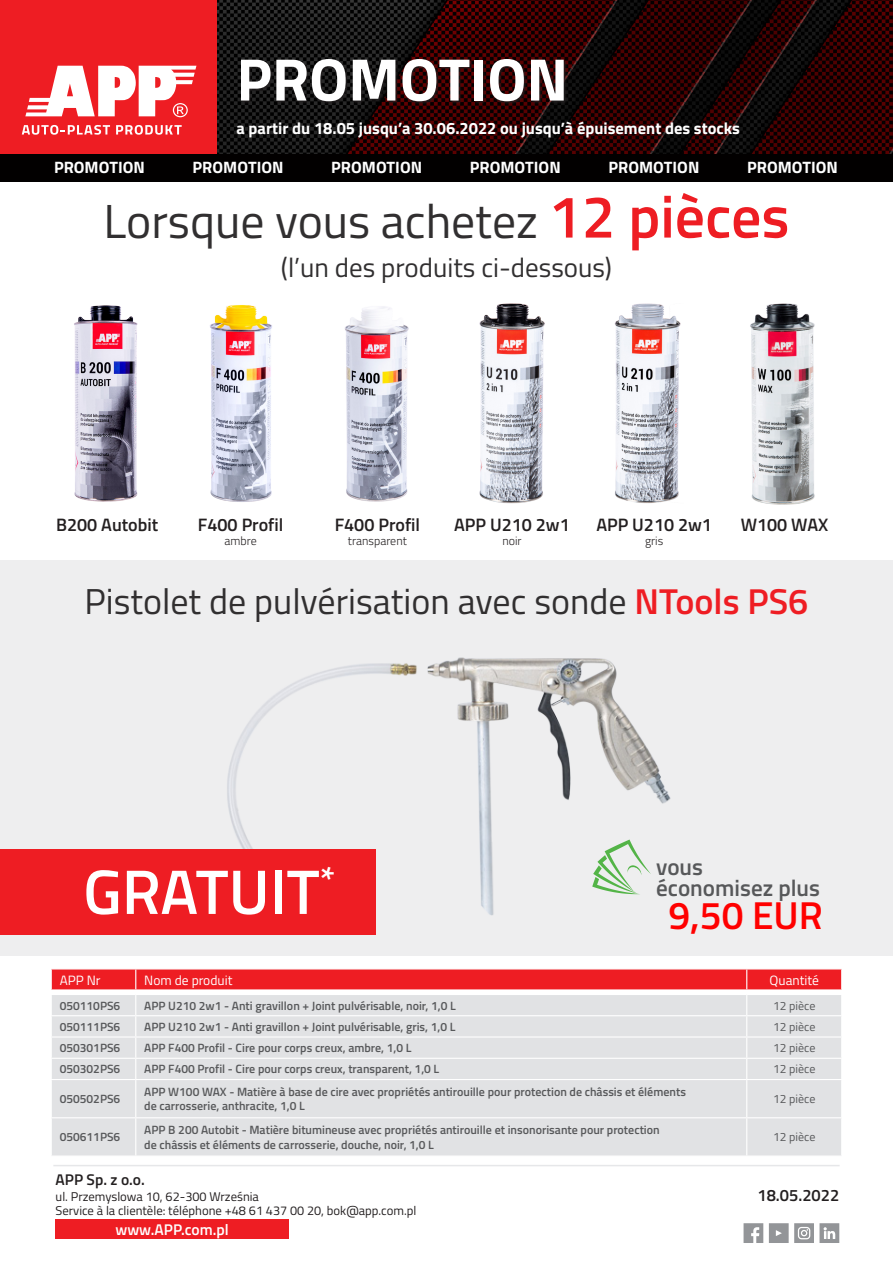
<style>
.page{position:relative;width:893px;height:1263px;background:#fff}
.page>*{position:absolute;margin:0;border:0;box-sizing:border-box;transform-origin:0 0}
.t1{font:600 63px "Titillium";color:#fff}
.t2{font:700 60px "Titillium";color:#fff}
.t3{font:47.7px "Titillium";color:#312f30}
.t4{font:600 39px "Titillium";color:#f00}
.t5{font:36px "Titillium";color:#312f30}
.t6{font:27px "Titillium";color:#312f30}
.t7{font:600 23.1px/20.9px "Titillium";color:#57585a}
.t8{font:600 18px "Titillium";color:#231f20}
.t9{font:700 16.5px "Titillium";color:#fff}
.t10{font:600 16.5px "Titillium";color:#231f20}
.t11{font:600 15.45px "Titillium";color:#fff}
.t12{font:600 15.45px "Titillium";color:#231f20}
.t13{font:13.5px "Titillium";color:#fff}
.t14{font:12.75px "Titillium";color:#231f20}
.t15{font:600 12px/14.4px "Titillium";color:#57585a}
.t16{font:12px "Titillium";color:#57585a}
.t17{font:300 12px "Titillium";color:#231f20}
.s1{font-weight:600;font-size:59.7px;color:#ee1d23}
.s2{font-weight:600;color:#ee1d23}
</style>
<div class="page">
<div style="left:0;top:560px;width:893px;height:396px;background:#eeeeef"></div>
<img style="left:227px;top:657px;width:444px;height:259px">
<hr style="left:53px;top:1165px;width:787px;height:1px;background:#e6e7e9">
<svg style="left:743px;top:1223px;width:20px;height:20px"></svg>
<svg style="left:769px;top:1223px;width:70px;height:20px"></svg>
<div style="left:52px;top:1080px;width:789px;height:75px;background:#e1e2e4"></div>
<hr style="left:136px;top:1117px;width:611px;height:1px;background:#fff">
<hr style="left:747px;top:1117px;width:95px;height:1px;background:#fff">
<hr style="left:746px;top:1080px;width:1px;height:37px;background:#fff">
<hr style="left:746px;top:1118px;width:1px;height:37px;background:#fff">
<svg style="left:51px;top:969px;width:791px;height:110px;background:#e6c1c4"></svg>
<hr style="left:135px;top:1080px;width:1px;height:37px;background:#fff">
<hr style="left:51px;top:1117px;width:85px;height:1px;background:#fff">
<hr style="left:135px;top:1118px;width:1px;height:37px;background:#fff">
<img style="left:216px;top:0;width:677px;height:154px">
<div style="left:241px;top:59px;width:326px;height:45px;background:#231f20;opacity:.75"></div>
<div style="left:0;top:154px;width:893px;height:28px;background:#020000"></div>
<div style="left:0;top:0;width:216px;height:154px;background:#ee1d23"></div>
<svg style="left:22px;top:125px;width:88px;height:10px"></svg>
<svg style="left:116px;top:125px;width:66px;height:10px"></svg>
<svg style="left:25px;top:66px;width:171px;height:51px"></svg>
<img style="left:479px;top:303px;width:66px;height:201px">
<img style="left:614px;top:303px;width:67px;height:200px">
<img style="left:210px;top:305px;width:62px;height:197px">
<img style="left:344px;top:306px;width:65px;height:196px">
<img style="left:750px;top:303px;width:65px;height:202px">
<img style="left:74px;top:305px;width:64px;height:197px">
<div style="left:0;top:849px;width:376px;height:86px;background:#ee1d23"></div>
<svg style="left:592px;top:839px;width:59px;height:55px"></svg>
<div style="left:56px;top:1219px;width:233px;height:20px;background:#ee1d23"></div>
<p class="t2" style="left:237px;top:34px;width:333px">PROMOTION</p>
<p class="t9" style="left:237px;top:115px;width:505px">a partir du 18.05 jusqu’a 30.06.2022 ou jusqu’à épuisement des stocks</p>
<p class="t9" style="left:54px;top:154px;width:92px">PROMOTION</p>
<p class="t9" style="left:193px;top:154px;width:92px">PROMOTION</p>
<p class="t9" style="left:331px;top:154px;width:92px">PROMOTION</p>
<p class="t9" style="left:470px;top:154px;width:92px">PROMOTION</p>
<p class="t9" style="left:608px;top:154px;width:92px">PROMOTION</p>
<p class="t9" style="left:747px;top:154px;width:92px">PROMOTION</p>
<p class="t3" style="left:104px;top:186px;width:687px">Lorsque vous achetez <span class="s1">12 pièces</span></p>
<p class="t6" style="left:281px;top:247px;width:333px">(l’un des produits ci-dessous)</p>
<p class="t8" style="left:56px;top:511px;width:104px">B200 Autobit</p>
<p class="t8" style="left:198px;top:511px;width:87px">F400 Profil</p>
<p class="t17" style="left:225px;top:532px;width:34px">ambre</p>
<p class="t8" style="left:335px;top:511px;width:87px">F400 Profil</p>
<p class="t17" style="left:348px;top:532px;width:60px">transparent</p>
<p class="t8" style="left:454px;top:511px;width:117px">APP U210 2w1</p>
<p class="t17" style="left:502px;top:532px;width:21px">noir</p>
<p class="t8" style="left:596px;top:511px;width:117px">APP U210 2w1</p>
<p class="t17" style="left:645px;top:532px;width:20px">gris</p>
<p class="t8" style="left:741px;top:511px;width:89px">W100 WAX</p>
<p class="t5" style="left:85px;top:575px;width:725px">Pistolet de pulvérisation avec sonde <span class="s2">NTools PS6</span></p>
<p class="t1" style="left:83px;top:844px;width:253px">GRATUIT<sup>*</sup></p>
<p class="t7" style="left:656px;top:855px;width:165px">vous économisez plus</p>
<p class="t4" style="left:668px;top:886px;width:156px">9,50 EUR</p>
<p class="t13" style="left:60px;top:970px;width:42px">APP Nr</p>
<p class="t13" style="left:144px;top:970px;width:90px">Nom de produit</p>
<p class="t13" style="left:770px;top:970px;width:51px">Quantité</p>
<p class="t15" style="left:60px;top:997px;width:62px">050110PS6</p>
<p class="t15" style="left:144px;top:997px;width:313px">APP U210 2w1 - Anti gravillon + Joint pulvérisable, noir, 1,0 L</p>
<p class="t16" style="left:773px;top:997px;width:44px">12 pièce</p>
<p class="t15" style="left:60px;top:1019px;width:62px">050111PS6</p>
<p class="t15" style="left:144px;top:1019px;width:313px">APP U210 2w1 - Anti gravillon + Joint pulvérisable, gris, 1,0 L</p>
<p class="t16" style="left:773px;top:1018px;width:44px">12 pièce</p>
<p class="t15" style="left:60px;top:1040px;width:62px">050301PS6</p>
<p class="t15" style="left:144px;top:1040px;width:269px">APP F400 Profil - Cire pour corps creux, ambre, 1,0 L</p>
<p class="t16" style="left:773px;top:1039px;width:44px">12 pièce</p>
<p class="t15" style="left:60px;top:1061px;width:62px">050302PS6</p>
<p class="t15" style="left:144px;top:1061px;width:297px">APP F400 Profil - Cire pour corps creux, transparent, 1,0 L</p>
<p class="t16" style="left:773px;top:1060px;width:44px">12 pièce</p>
<p class="t15" style="left:60px;top:1091px;width:62px">050502PS6</p>
<p class="t15" style="left:144px;top:1084px;width:543px">APP W100 WAX - Matière à base de cire avec propriétés antirouille pour protection de châssis et éléments de carrosserie, anthracite, 1,0 L</p>
<p class="t16" style="left:773px;top:1090px;width:44px">12 pièce</p>
<p class="t15" style="left:60px;top:1129px;width:62px">050611PS6</p>
<p class="t15" style="left:144px;top:1122px;width:517px">APP B 200 Autobit - Matière bitumineuse avec propriétés antirouille et insonorisante pour protection de châssis et éléments de carrosserie, douche, noir, 1,0 L</p>
<p class="t16" style="left:773px;top:1128px;width:44px">12 pièce</p>
<p class="t12" style="left:56px;top:1168px;width:91px">APP Sp. z o.o.</p>
<p class="t14" style="left:56px;top:1187px;width:205px">ul. Przemyslowa 10, 62-300 Września</p>
<p class="t14" style="left:56px;top:1201px;width:362px">Service à la clientèle: téléphone +48 61 437 00 20, bok@app.com.pl</p>
<p class="t11" style="left:115px;top:1218px;width:115px">www.APP.com.pl</p>
<p class="t10" style="left:757px;top:1183px;width:83px">18.05.2022</p>
</div>
